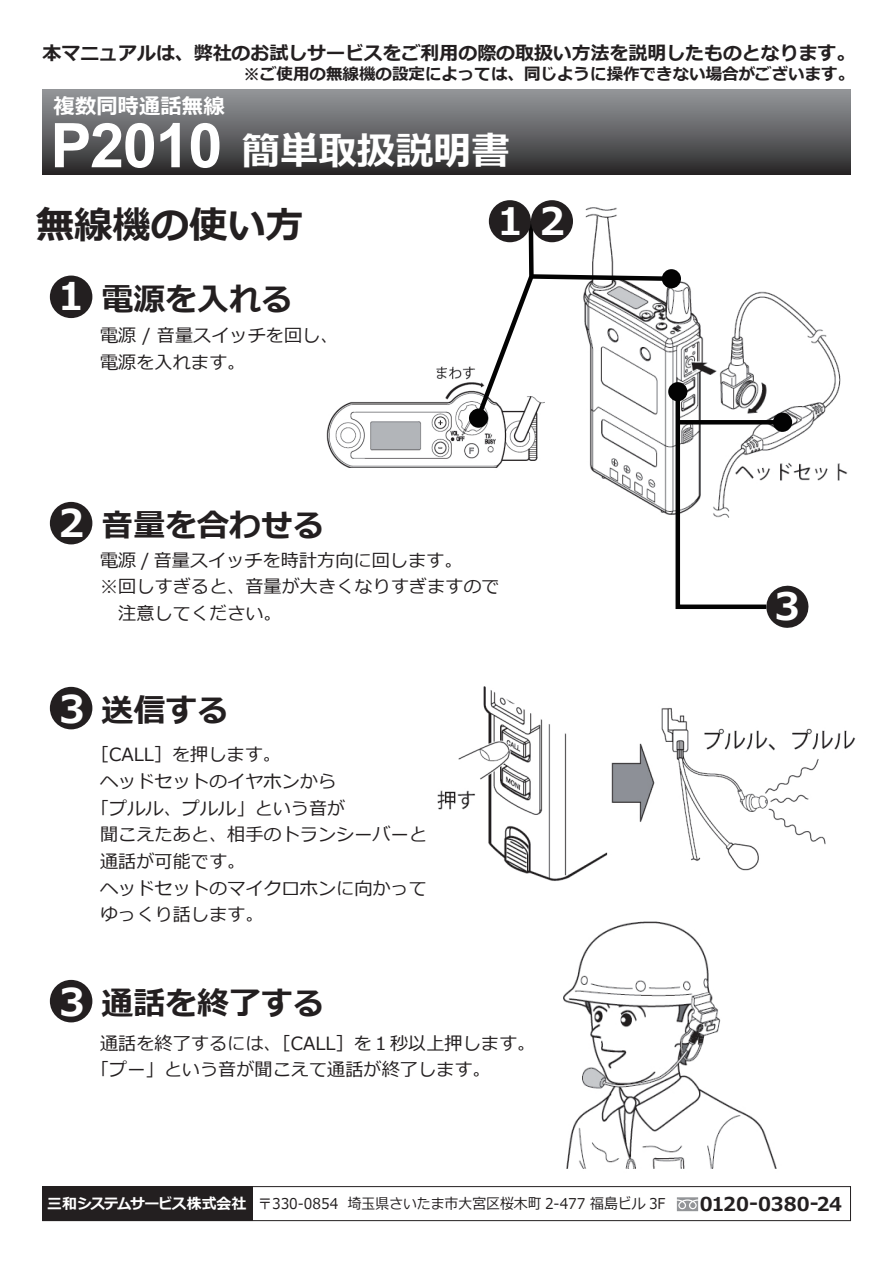
<style>
.page{position:relative;width:893px;height:1263px;background:#fff}
.page>*{position:absolute;margin:0;border:0;box-sizing:border-box;transform-origin:0 0}
.t1{font:700 61.65px "Arial";letter-spacing:-.025em;color:#fff}
.t2{font:700 38.25px "Meiryo";color:#fff}
.t3{font:700 38.25px "Meiryo";color:#231f20}
.t4{font:700 37.8px "Meiryo";color:#fff}
.t5{font:700 31.95px "Meiryo";color:#231f20}
.t6{font:700 21.3px "Meiryo";letter-spacing:.01em;color:#fff}
.t7{font:700 19.2px "Meiryo";color:#231f20}
.t8{font:700 18.9px "Meiryo";color:#231f20}
.t9{font:18.15px/26.7px "Meiryo";color:#231f20}
.t10{font:700 16.5px "Meiryo";color:#231f20}
.t11{font:14.85px "Meiryo";color:#231f20;scale:.93 1}
.s1{font-size:38.25px;color:#fff}
.s2{font-weight:700;color:#fff}
</style>
<div class="page">
<img style="left:568px;top:207px;width:280px;height:274px">
<img style="left:326px;top:366px;width:147px;height:102px">
<div style="left:43px;top:90px;width:808px;height:85px;background:linear-gradient(to bottom,#979a9d,#2b292a)"></div>
<div style="left:50px;top:276px;width:42px;height:42px;background:#231f20;border-radius:50%"></div>
<div style="left:50px;top:502px;width:42px;height:42px;background:#231f20;border-radius:50%"></div>
<div style="left:50px;top:687px;width:42px;height:42px;background:#231f20;border-radius:50%"></div>
<div style="left:50px;top:980px;width:42px;height:42px;background:#231f20;border-radius:50%"></div>
<svg style="left:469px;top:409px;width:19px;height:19px"></svg>
<svg style="left:473px;top:216px;width:337px;height:412px"></svg>
<img style="left:437px;top:686px;width:419px;height:195px">
<div style="left:702px;top:879px;width:93px;height:78px;background:#fff"></div>
<div style="left:489px;top:200px;width:42px;height:42px;background:#231f20;border-radius:50%"></div>
<div style="left:531px;top:200px;width:42px;height:42px;background:#231f20;border-radius:50%"></div>
<hr style="left:680px;top:420px;width:99px;height:4px;background:#030303">
<img style="left:563px;top:921px;width:214px;height:248px">
<svg style="left:677px;top:1197px;width:21px;height:14px"></svg>
<div style="left:43px;top:1186px;width:210px;height:34px;background:#231f20"></div>
<div style="left:42px;top:1186px;width:809px;height:35px;border:1px solid #231f20"></div>
<p class="t8" style="left:43px;top:40px;width:814px">本マニュアルは、弊社のお試しサービスをご利用の際の取扱い方法を説明したものとなります。</p>
<p class="t10" style="left:244px;top:63px;width:612px">※ご使用の無線機の設定によっては、同じように操作できない場合がございます。</p>
<p class="t6" style="left:53px;top:91px;width:173px">複数同時通話無線</p>
<h1 class="t1" style="left:50px;top:102px;width:174px">P2010</h1>
<h2 class="t2" style="left:242px;top:124px;width:269px">簡単取扱説明書</h2>
<h2 class="t3" style="left:36px;top:198px;width:269px">無線機の使い方</h2>
<h3 class="t5" style="left:58px;top:276px;width:236px"><span class="s1">1</span> 電源を入れる</h3>
<p class="t9" style="left:100px;top:323px;width:240px">電源 / 音量スイッチを回し、電源を入れます。</p>
<h3 class="t5" style="left:58px;top:503px;width:268px"><span class="s1">2</span> 音量を合わせる</h3>
<h3 class="t4" style="left:497px;top:194px;width:69px">1 2</h3>
<p class="t9" style="left:100px;top:548px;width:401px">電源 / 音量スイッチを時計方向に回します。<br>※回しすぎると、音量が大きくなりすぎますので　注意してください。</p>
<h3 class="t5" style="left:59px;top:688px;width:172px"><span class="s1">3</span> 送信する</h3>
<p class="t9" style="left:91px;top:742px;width:192px">［CALL］を押します。</p>
<p class="t9" style="left:100px;top:769px;width:238px">ヘッドセットのイヤホンから</p>
<p class="t9" style="left:91px;top:796px;width:256px">「プルル、プルル」という音が</p>
<p class="t9" style="left:100px;top:822px;width:328px">聞こえたあと、相手のトランシーバーと</p>
<p class="t9" style="left:100px;top:849px;width:147px">通話が可能です。</p>
<p class="t9" style="left:100px;top:875px;width:328px">ヘッドセットのマイクロホンに向かって</p>
<p class="t9" style="left:100px;top:902px;width:165px">ゆっくり話します。</p>
<h3 class="t5" style="left:59px;top:981px;width:267px"><span class="s1">3</span> 通話を終了する</h3>
<p class="t9" style="left:91px;top:1031px;width:446px;text-indent:9px">通話を終了するには、［CALL］を１秒以上押します。「プー」という音が聞こえて通話が終了します。</p>
<h3 class="t4" style="left:774px;top:580px;width:27px">3</h3>
<p class="t11" style="left:47px;top:1194px;width:666px"><span class="s2">三和システムサービス株式会社</span> 〒330-0854 埼玉県さいたま市大宮区桜木町 2-477 福島ビル 3F</p>
<p class="t7" style="left:700px;top:1191px;width:144px">0120-0380-24</p>
</div>
